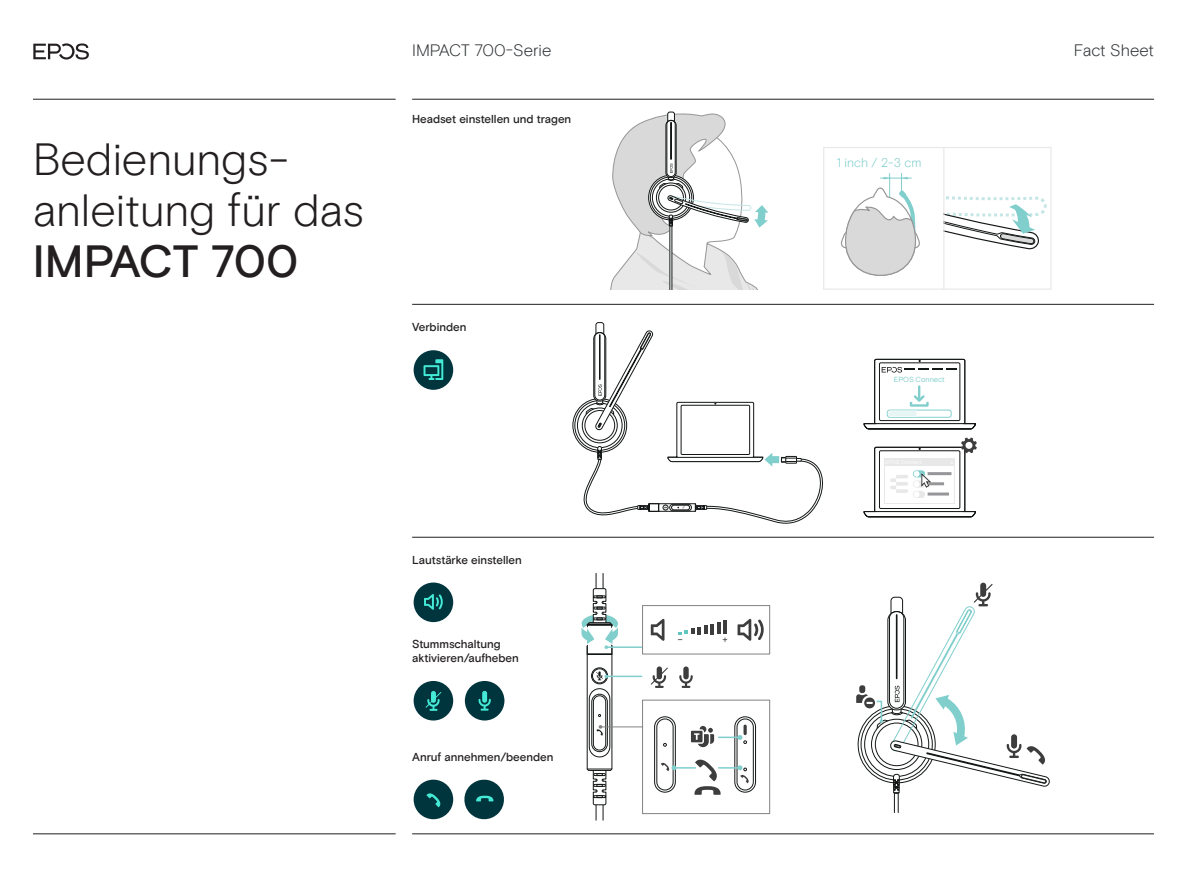
<style>
.page{position:relative;width:1187px;height:893px;background:#fff}
.page>*{position:absolute;margin:0;border:0;box-sizing:border-box;transform-origin:0 0}
.t1{font:300 45px/51px "EPOS Basis";letter-spacing:-.005em;color:#231f20}
.t2{font:300 16.5px "EPOS Basis";letter-spacing:-.005em;color:#303336}
.t3{font:300 12.6px "EPOS Basis";color:#81cfcd}
.TabelleZelleLinks{font:500 11.55px/13.8px "EPOS Basis";color:#231f20}
.t4{font:7.35px "EPOS Basis";color:#81cfcd}
.s1{font-weight:500}
</style>
<div class="page">
<hr style="left:412px;top:304px;width:741px;height:1px;background:#231f20">
<hr style="left:412px;top:537px;width:741px;height:1px;background:#231f20">
<div style="left:413px;top:780px;width:40px;height:39px;background:#00353d;border-radius:50%"></div>
<svg style="left:426px;top:793px;width:15px;height:14px"></svg>
<svg style="left:464px;top:779px;width:40px;height:41px"></svg>
<div style="left:413px;top:582px;width:40px;height:40px;background:#00353d;border-radius:50%"></div>
<svg style="left:424px;top:594px;width:19px;height:16px"></svg>
<div style="left:465px;top:681px;width:39px;height:39px;background:#00353d;border-radius:50%"></div>
<svg style="left:478px;top:691px;width:13px;height:20px"></svg>
<div style="left:413px;top:681px;width:40px;height:39px;background:#00353d;border-radius:50%"></div>
<svg style="left:425px;top:691px;width:16px;height:20px"></svg>
<div style="left:413px;top:350px;width:40px;height:40px;background:#00353d;border-radius:50%"></div>
<svg style="left:423px;top:359px;width:20px;height:21px"></svg>
<hr style="left:595px;top:573px;width:1px;height:247px;background:#141717">
<hr style="left:602px;top:573px;width:1px;height:247px;background:#141717">
<svg style="left:650px;top:666px;width:17px;height:22px"></svg>
<div style="left:683px;top:666px;width:5px;height:13px;background:#3d3d3d;border-radius:3px"></div>
<svg style="left:679px;top:675px;width:13px;height:13px"></svg>
<hr style="left:606px;top:676px;width:35px;height:1px;background:#81cfcd">
<hr style="left:606px;top:646px;width:35px;height:2px;background:#81cfcd">
<div style="left:642px;top:700px;width:128px;height:114px;border:1px solid #828282"></div>
<div style="left:642px;top:605px;width:128px;height:49px;border:1px solid #828282"></div>
<svg style="left:735px;top:717px;width:20px;height:75px"></svg>
<div style="left:734px;top:716px;width:22px;height:77px;border:1px solid #141717;border-radius:10px"></div>
<div style="left:654px;top:716px;width:21px;height:77px;border:1px solid #141717;border-radius:10px"></div>
<div style="left:656px;top:719px;width:17px;height:71px;border:1px solid #141717;border-radius:8px"></div>
<hr style="left:600px;top:726px;width:42px;height:1px;background:#828282">
<hr style="left:673px;top:767px;width:22px;height:2px;background:#81cfcd">
<svg style="left:661px;top:761px;width:15px;height:10px"></svg>
<svg style="left:691px;top:719px;width:62px;height:76px"></svg>
<svg style="left:581px;top:588px;width:38px;height:218px"></svg>
<svg style="left:677px;top:622px;width:50px;height:20px"></svg>
<hr style="left:723px;top:620px;width:3px;height:14px;background:#3d3d3d">
<svg style="left:737px;top:619px;width:26px;height:22px"></svg>
<svg style="left:650px;top:619px;width:14px;height:22px"></svg>
<svg style="left:863px;top:358px;width:113px;height:72px"></svg>
<svg style="left:863px;top:438px;width:113px;height:80px"></svg>
<svg style="left:576px;top:322px;width:247px;height:202px"></svg>
<svg style="left:610px;top:111px;width:158px;height:178px"></svg>
<div style="left:823px;top:147px;width:228px;height:143px;border:1px solid #e8e8e8"></div>
<svg style="left:944px;top:157px;width:103px;height:93px"></svg>
<hr style="left:943px;top:148px;width:1px;height:141px;background:#e8e8e8">
<svg style="left:841px;top:173px;width:79px;height:103px"></svg>
<div style="left:893px;top:786px;width:5px;height:27px;border:1px solid #141717"></div>
<svg style="left:856px;top:583px;width:193px;height:212px"></svg>
<hr style="left:33px;top:99px;width:362px;height:1px;background:#231f20">
<hr style="left:33px;top:834px;width:362px;height:1px;background:#231f20">
<hr style="left:412px;top:99px;width:741px;height:1px;background:#231f20">
<hr style="left:412px;top:834px;width:741px;height:1px;background:#231f20">
<svg style="left:33px;top:43px;width:56px;height:17px"></svg>
<p class="t1" style="left:33px;top:135px;width:333px">Bedienungs&shy;anleitung für das<br><span class="s1">IMPACT 700</span></p>
<h2 class="t2" style="left:412px;top:41px;width:141px">IMPACT 700-Serie</h2>
<h2 class="t2" style="left:1073px;top:41px;width:82px">Fact Sheet</h2>
<p class="TabelleZelleLinks" style="left:412px;top:112px;width:161px">Headset einstellen und tragen</p>
<p class="TabelleZelleLinks" style="left:412px;top:321px;width:56px">Verbinden</p>
<p class="t3" style="left:836px;top:155px;width:86px">1 inch / 2-3 cm</p>
<p class="t4" style="left:893px;top:376px;width:52px">EPOS Connect</p>
<p class="TabelleZelleLinks" style="left:412px;top:553px;width:111px">Lautstärke einstellen</p>
<p class="TabelleZelleLinks" style="left:412px;top:638px;width:108px">Stummschaltung aktivieren/aufheben</p>
<p class="TabelleZelleLinks" style="left:412px;top:750px;width:143px">Anruf annehmen/beenden</p>
</div>
